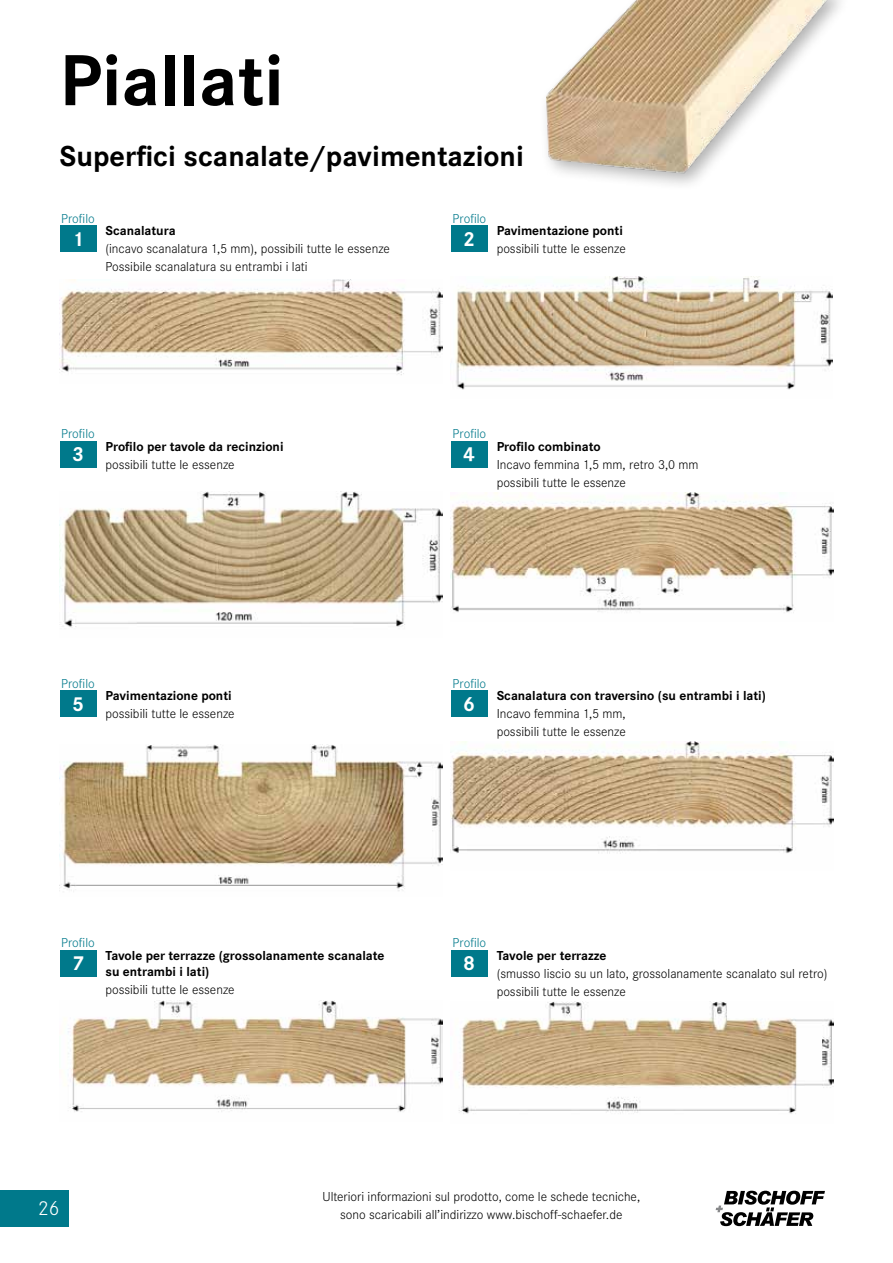
<style>
.page{position:relative;width:893px;height:1263px;background:#fff}
.page>*{position:absolute;margin:0;border:0;box-sizing:border-box;transform-origin:0 0}
.t1{font:700 75px "Corporate S";color:#000}
.t2{font:700 30px "Corporate S";color:#000}
.t3{font:700 21px "Corporate S";color:#fff}
.t4{font:300 21px "Corporate S";color:#fff}
.t5{font:300 13.5px/18px "Corporate S";color:#000}
.t6{font:700 13.5px/16.5px "Corporate S";color:#000}
.t7{font:300 13.5px "Corporate S";color:#00798b}
</style>
<div class="page">
<div style="left:60px;top:225px;width:37px;height:27px;background:#00798b"></div>
<div style="left:451px;top:225px;width:37px;height:27px;background:#00798b"></div>
<img style="left:60px;top:280px;width:382px;height:95px">
<img style="left:455px;top:277px;width:377px;height:113px">
<div style="left:60px;top:690px;width:37px;height:27px;background:#00798b"></div>
<div style="left:451px;top:690px;width:37px;height:27px;background:#00798b"></div>
<img style="left:60px;top:745px;width:382px;height:147px">
<img style="left:451px;top:742px;width:382px;height:112px">
<div style="left:60px;top:441px;width:37px;height:26px;background:#00798b"></div>
<div style="left:451px;top:441px;width:37px;height:26px;background:#00798b"></div>
<img style="left:60px;top:491px;width:382px;height:137px">
<img style="left:451px;top:492px;width:382px;height:121px">
<div style="left:60px;top:950px;width:37px;height:26px;background:#00798b"></div>
<div style="left:451px;top:950px;width:37px;height:26px;background:#00798b"></div>
<img style="left:68px;top:1000px;width:374px;height:112px">
<img style="left:458px;top:1001px;width:375px;height:113px">
<img style="left:545px;top:0;width:296px;height:185px">
<svg style="left:716px;top:1191px;width:109px;height:35px"></svg>
<div style="left:0;top:1191px;width:68px;height:36px;background:#00798b"></div>
<h1 class="t1" style="left:60px;top:37px;width:226px">Piallati</h1>
<h2 class="t2" style="left:60px;top:139px;width:466px">Superfici scanalate/pavimentazioni</h2>
<p class="t7" style="left:61px;top:211px;width:35px">Profilo</p>
<p class="t7" style="left:453px;top:211px;width:35px">Profilo</p>
<p class="t6" style="left:105px;top:223px;width:72px">Scanalatura</p>
<p class="t5" style="left:105px;top:240px;width:286px">(incavo scanalatura 1,5 mm), possibili tutte le essenze<br>Possibile scanalatura su entrambi i lati</p>
<h3 class="t3" style="left:72px;top:227px;width:13px">1</h3>
<h3 class="t3" style="left:463px;top:227px;width:13px">2</h3>
<p class="t6" style="left:497px;top:223px;width:128px">Pavimentazione ponti</p>
<p class="t5" style="left:497px;top:240px;width:131px">possibili tutte le essenze</p>
<p class="t7" style="left:61px;top:426px;width:35px">Profilo</p>
<p class="t7" style="left:453px;top:426px;width:35px">Profilo</p>
<p class="t6" style="left:105px;top:438px;width:180px">Profilo per tavole da recinzioni</p>
<p class="t5" style="left:105px;top:455px;width:131px">possibili tutte le essenze</p>
<h3 class="t3" style="left:72px;top:442px;width:13px">3</h3>
<h3 class="t3" style="left:463px;top:442px;width:13px">4</h3>
<p class="t6" style="left:497px;top:438px;width:105px">Profilo combinato</p>
<p class="t5" style="left:497px;top:455px;width:203px">Incavo femmina 1,5 mm, retro 3,0 mm possibili tutte le essenze</p>
<p class="t7" style="left:61px;top:676px;width:35px">Profilo</p>
<p class="t7" style="left:453px;top:676px;width:35px">Profilo</p>
<p class="t6" style="left:105px;top:688px;width:128px">Pavimentazione ponti</p>
<p class="t5" style="left:105px;top:705px;width:131px">possibili tutte le essenze</p>
<h3 class="t3" style="left:72px;top:692px;width:13px">5</h3>
<h3 class="t3" style="left:463px;top:692px;width:13px">6</h3>
<p class="t6" style="left:497px;top:688px;width:271px">Scanalatura con traversino (su entrambi i lati)</p>
<p class="t5" style="left:497px;top:705px;width:131px">Incavo femmina 1,5 mm, possibili tutte le essenze</p>
<p class="t7" style="left:61px;top:935px;width:35px">Profilo</p>
<p class="t7" style="left:453px;top:935px;width:35px">Profilo</p>
<p class="t6" style="left:105px;top:947px;width:280px">Tavole per terrazze (grossolanamente scanalate su entrambi i lati)</p>
<p class="t5" style="left:105px;top:981px;width:131px">possibili tutte le essenze</p>
<h3 class="t3" style="left:72px;top:951px;width:13px">7</h3>
<h3 class="t3" style="left:463px;top:951px;width:13px">8</h3>
<p class="t6" style="left:497px;top:947px;width:111px">Tavole per terrazze</p>
<p class="t5" style="left:497px;top:964px;width:332px">(smusso liscio su un lato, grossolanamente scanalato sul retro) possibili tutte le essenze</p>
<p class="t5" style="left:322px;top:1187px;width:319px">Ulteriori informazioni sul prodotto, come le schede tecniche,</p>
<h3 class="t4" style="left:38px;top:1196px;width:23px">26</h3>
<p class="t5" style="left:340px;top:1205px;width:284px">sono scaricabili all’indirizzo www.bischoff-schaefer.de</p>
</div>
